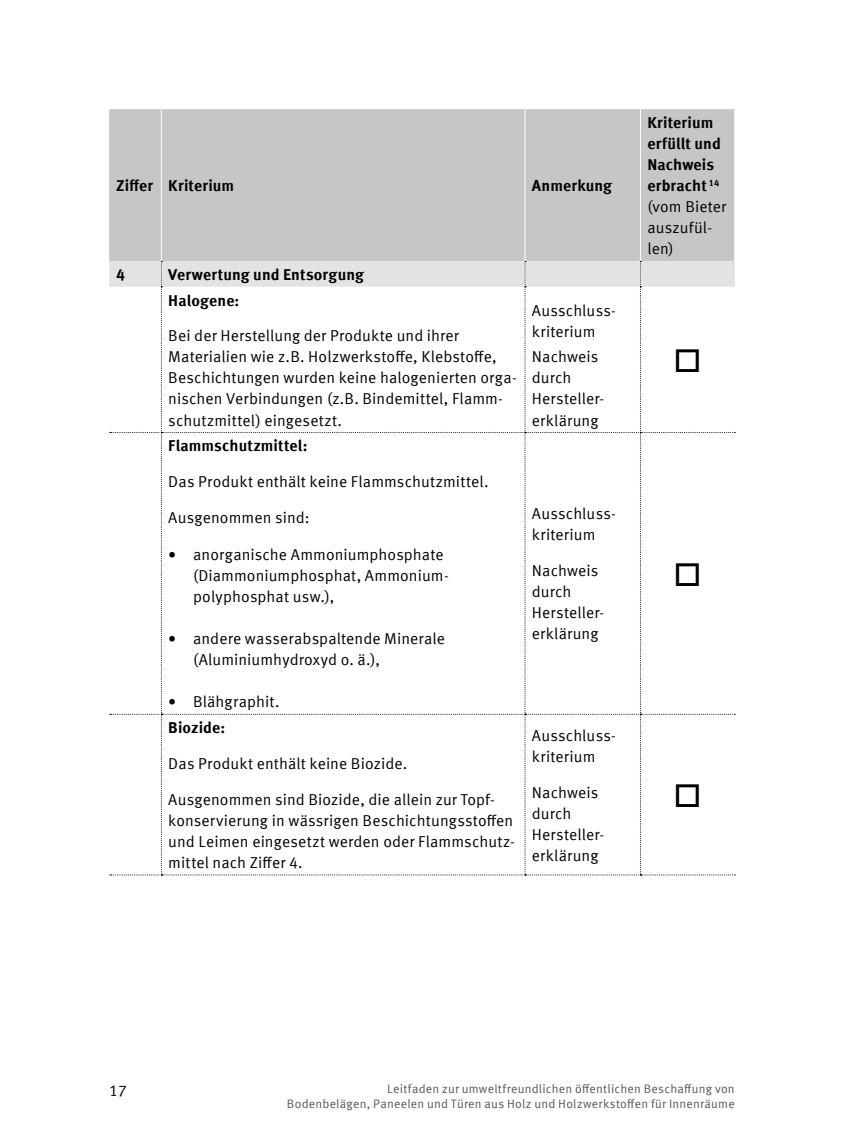
<style>
.page{position:relative;width:844px;height:1141px;background:#fff}
.page>*{position:absolute;margin:0;border:0;box-sizing:border-box;transform-origin:0 0}
.Tabelle{font:15.75px/21px "Meta Offc Norm";letter-spacing:.005em;color:#000}
.Tabelle-2{font:700 15.75px/21px "Meta Offc";letter-spacing:.005em;color:#000}
.t1{font:12.25px/14.7px "Meta Offc Norm";letter-spacing:.02em;color:#565656;text-align:right}
.s1{font-family:"Meta Serif Offc"}
</style>
<div class="page">
<div style="left:109px;top:109px;width:625px;height:152px;background:#c5c6c6"></div>
<hr style="left:161px;top:109px;width:1px;height:152px;background:#fff">
<hr style="left:524px;top:109px;width:1px;height:152px;background:#fff">
<hr style="left:639px;top:109px;width:1px;height:152px;background:#fff">
<svg style="left:109px;top:261px;width:626px;height:614px"></svg>
<p class="Tabelle-2" style="left:116px;top:176px;width:38px">Ziffer</p>
<p class="Tabelle-2" style="left:168px;top:176px;width:67px">Kriterium</p>
<p class="Tabelle-2" style="left:532px;top:176px;width:82px">Anmerkung</p>
<p class="Tabelle-2" style="left:116px;top:264px;width:10px">4</p>
<p class="Tabelle-2" style="left:168px;top:264px;width:197px">Verwertung und Entsorgung</p>
<p class="Tabelle-2" style="left:168px;top:290px;width:73px">Halogene:</p>
<p class="Tabelle" style="left:168px;top:326px;width:350px">Bei der Herstellung der Produkte und ihrer Materialien wie z.B. Holzwerkstoffe, Klebstoffe, Beschichtungen wurden keine halogenierten orga&shy;nischen Verbindungen (z.B. Bindemittel, Flamm&shy;schutzmittel) eingesetzt.</p>
<p class="Tabelle-2" style="left:168px;top:436px;width:141px">Flammschutzmittel:</p>
<p class="Tabelle" style="left:168px;top:472px;width:322px">Das Produkt enthält keine Flammschutzmittel.</p>
<p class="Tabelle" style="left:168px;top:508px;width:143px">Ausgenommen sind:</p>
<p class="Tabelle" style="left:193px;top:545px;width:255px;text-indent:-25px"><span class="s1">•</span> anorganische Ammoniumphosphate (Diammoniumphosphat, Ammonium&shy;polyphosphat usw.),</p>
<p class="Tabelle" style="left:193px;top:629px;width:253px;text-indent:-25px"><span class="s1">•</span> andere wasserabspaltende Minerale (Aluminiumhydroxyd o. ä.),</p>
<p class="Tabelle" style="left:168px;top:692px;width:113px"><span class="s1">•</span> Blähgraphit.</p>
<p class="Tabelle-2" style="left:168px;top:718px;width:58px">Biozide:</p>
<p class="Tabelle" style="left:168px;top:754px;width:240px">Das Produkt enthält keine Biozide.</p>
<p class="Tabelle" style="left:168px;top:789px;width:348px">Ausgenommen sind Biozide, die allein zur Topf&shy;konservierung in wässrigen Beschichtungsstoffen und Leimen eingesetzt werden oder Flammschutz&shy;mittel nach Ziffer 4.</p>
<p class="Tabelle" style="left:532px;top:301px;width:85px">Ausschluss&shy;kriterium</p>
<p class="Tabelle" style="left:532px;top:347px;width:72px">Nachweis durch<br>Hersteller&shy;erklärung</p>
<p class="Tabelle" style="left:532px;top:504px;width:85px">Ausschluss&shy;kriterium</p>
<p class="Tabelle" style="left:532px;top:561px;width:72px">Nachweis durch<br>Hersteller&shy;erklärung</p>
<p class="Tabelle" style="left:532px;top:725px;width:85px">Ausschluss&shy;kriterium</p>
<p class="Tabelle" style="left:532px;top:782px;width:72px">Nachweis durch<br>Hersteller&shy;erklärung</p>
<p class="Tabelle-2" style="left:647px;top:113px;width:75px">Kriterium erfüllt und<br>Nachweis erbracht <sup>14</sup></p>
<p class="Tabelle" style="left:647px;top:197px;width:80px">(vom Bieter auszufül&shy;len)</p>
<p class="Tabelle" style="left:109px;top:1080px;width:19px">17</p>
<p class="t1" style="left:287px;top:1082px;width:449px">Leitfaden zur umweltfreundlichen öffentlichen Beschaffung von<br>Bodenbelägen, Paneelen und Türen aus Holz und Holzwerkstoffen für Innenräume</p>
</div>
